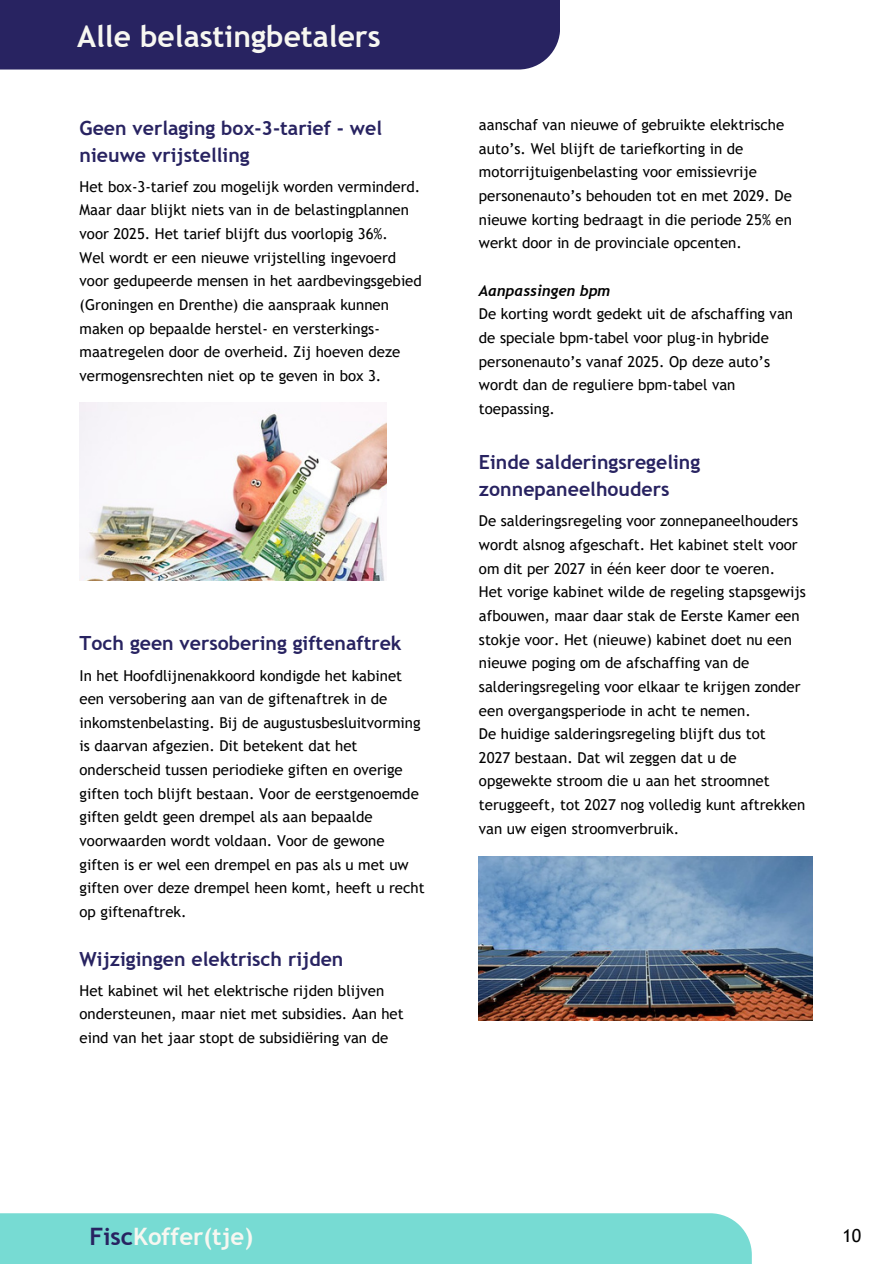
<style>
.page{position:relative;width:894px;height:1264px;background:#fff}
.page>*{position:absolute;margin:0;border:0;box-sizing:border-box;transform-origin:0 0}
.t1{font:700 30px "Trebuchet MS";color:#f7f7f1}
.t2{font:700 24px "Trebuchet MS";color:#f7f7f1}
.t3{font:700 19.5px/27px "Trebuchet MS";color:#282361}
.t4{font:18px "Trebuchet MS";color:#000}
.t5{font:15px/23.7px "Trebuchet MS";color:#000}
.t6{font:italic 700 15px "Trebuchet";color:#000}
.s1{color:#282361}
</style>
<div class="page">
<div style="left:0;top:1213px;width:751px;height:50px;background:#77dbd3"></div>
<div style="left:0;top:0;width:559px;height:70px;background:#282361"></div>
<img style="left:479px;top:856px;width:333px;height:164px">
<img style="left:80px;top:402px;width:307px;height:178px">
<h1 class="t1" style="left:77px;top:19px;width:305px">Alle belastingbetalers</h1>
<p class="t3" style="left:80px;top:114px;width:304px">Geen verlaging box-3-tarief - wel nieuwe vrijstelling</p>
<p class="t5" style="left:80px;top:174px;width:342px">Het box-3-tarief zou mogelijk worden verminderd.<br>Maar daar blijkt niets van in de belastingplannen voor 2025. Het tarief blijft dus voorlopig 36%.</p>
<p class="t5" style="left:80px;top:245px;width:343px">Wel wordt er een nieuwe vrijstelling ingevoerd voor gedupeerde mensen in het aardbevingsgebied (Groningen en Drenthe) die aanspraak kunnen maken op bepaalde herstel- en versterkings&shy;maatregelen door de overheid. Zij hoeven deze vermogensrechten niet op te geven in box 3.</p>
<p class="t3" style="left:80px;top:630px;width:323px">Toch geen versobering giftenaftrek</p>
<p class="t5" style="left:80px;top:663px;width:346px">In het Hoofdlijnenakkoord kondigde het kabinet een versobering aan van de giftenaftrek in de inkomstenbelasting. Bij de augustusbesluitvorming is daarvan afgezien. Dit betekent dat het onderscheid tussen periodieke giften en overige giften toch blijft bestaan. Voor de eerstgenoemde giften geldt geen drempel als aan bepaalde voorwaarden wordt voldaan. Voor de gewone giften is er wel een drempel en pas als u met uw giften over deze drempel heen komt, heeft u recht op giftenaftrek.</p>
<h2 class="t3" style="left:80px;top:945px;width:265px">Wijzigingen elektrisch rijden</h2>
<p class="t5" style="left:80px;top:978px;width:325px">Het kabinet wil het elektrische rijden blijven ondersteunen, maar niet met subsidies. Aan het eind van het jaar stopt de subsidiëring van de</p>
<h3 class="t5" style="left:479px;top:113px;width:314px">aanschaf van nieuwe of gebruikte elektrische auto’s. Wel blijft de tariefkorting in de motorrijtuigenbelasting voor emissievrije personenauto’s behouden tot en met 2029. De nieuwe korting bedraagt in die periode 25% en werkt door in de provinciale opcenten.</h3>
<p class="t6" style="left:479px;top:281px;width:133px">Aanpassingen bpm</p>
<h3 class="t5" style="left:479px;top:302px;width:315px">De korting wordt gedekt uit de afschaffing van de speciale bpm-tabel voor plug-in hybride personenauto’s vanaf 2025. Op deze auto’s wordt dan de reguliere bpm-tabel van toepassing.</h3>
<p class="t3" style="left:479px;top:449px;width:223px">Einde salderingsregeling zonnepaneelhouders</p>
<p class="t5" style="left:479px;top:509px;width:320px;text-align:justify">De salderingsregeling voor zonnepaneelhouders wordt alsnog afgeschaft. Het kabinet stelt voor om dit per 2027 in één keer door te voeren.</p>
<p class="t5" style="left:479px;top:580px;width:328px">Het vorige kabinet wilde de regeling stapsgewijs afbouwen, maar daar stak de Eerste Kamer een stokje voor. Het (nieuwe) kabinet doet nu een nieuwe poging om de afschaffing van de salderingsregeling voor elkaar te krijgen zonder een overgangsperiode in acht te nemen.</p>
<p class="t5" style="left:479px;top:722px;width:288px">De huidige salderingsregeling blijft dus tot</p>
<h3 class="t5" style="left:479px;top:745px;width:328px">2027 bestaan. Dat wil zeggen dat u de opgewekte stroom die u aan het stroomnet teruggeeft, tot 2027 nog volledig kunt aftrekken van uw eigen stroomverbruik.</h3>
<p class="t2" style="left:89px;top:1222px;width:165px"><span class="s1">Fisc</span>Koffer(tje)</p>
<p class="t4" style="left:842px;top:1224px;width:20px">10</p>
</div>
